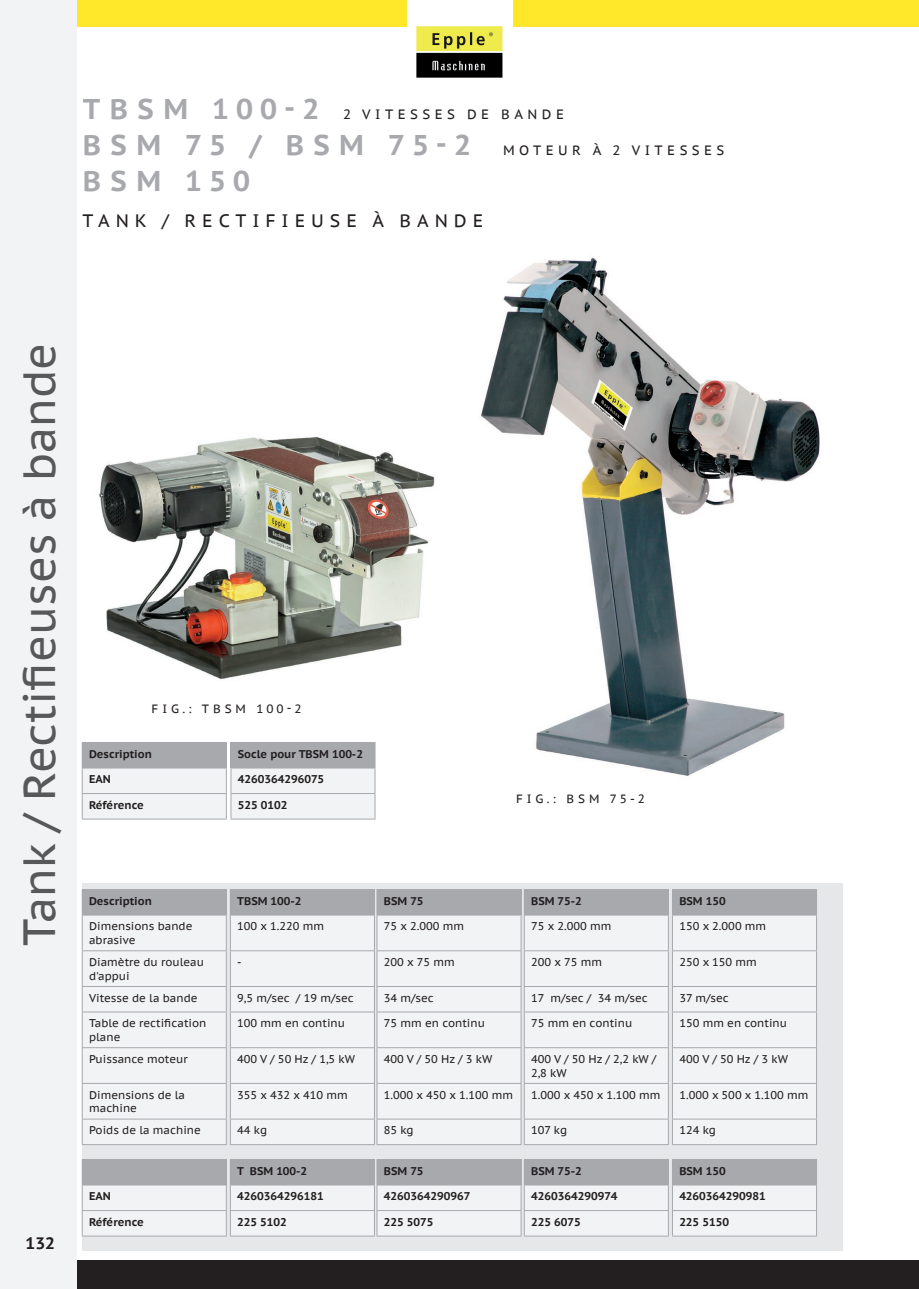
<style>
.page{position:relative;width:919px;height:1289px;background:#fff}
.page>*{position:absolute;margin:0;border:0;box-sizing:border-box;transform-origin:0 0}
.t1{font:45px "PT Sans Caption";color:#57585a}
.t2{font:700 28.5px "PT Sans Caption";letter-spacing:.33em;color:#a8a9ad}
.t3{font:18px "PT Sans Caption";letter-spacing:.33em;color:#231f20}
.t4{font:700 16.5px "PT Sans Caption";color:#231f20}
.t5{font:13.5px "PT Sans Caption";letter-spacing:.33em;color:#231f20}
.t6{font:12px "PT Sans Caption";letter-spacing:.33em;color:#231f20}
.t7{font:11.25px/13.5px "PT Sans Caption";color:#231f20}
.t8{font:700 11.25px "PT Sans Caption";color:#231f20}
.s1{font-weight:700;font-size:28.5px;color:#a8a9ad}
</style>
<div class="page">
<img style="left:480px;top:257px;width:340px;height:519px">
<div style="left:0;top:0;width:918px;height:27px;background:#ffe82a"></div>
<div style="left:51px;top:1260px;width:867px;height:28px;background:#231f20"></div>
<div style="left:0;top:0;width:77px;height:1288px;background:#f2f3f4"></div>
<div style="left:407px;top:0;width:105px;height:96px;background:#fff"></div>
<div style="left:82px;top:883px;width:760px;height:367px;background:#e6e7e9"></div>
<hr style="left:82px;top:889px;width:145px;height:1px;background:#a8a9ad">
<hr style="left:82px;top:1144px;width:145px;height:1px;background:#a8a9ad">
<hr style="left:376px;top:889px;width:145px;height:1px;background:#a8a9ad">
<hr style="left:376px;top:1144px;width:145px;height:1px;background:#a8a9ad">
<hr style="left:524px;top:889px;width:144px;height:1px;background:#a8a9ad">
<hr style="left:524px;top:1144px;width:144px;height:1px;background:#a8a9ad">
<hr style="left:672px;top:889px;width:144px;height:1px;background:#a8a9ad">
<hr style="left:672px;top:1144px;width:144px;height:1px;background:#a8a9ad">
<hr style="left:82px;top:1158px;width:145px;height:1px;background:#a8a9ad">
<hr style="left:82px;top:1235px;width:145px;height:1px;background:#a8a9ad">
<hr style="left:376px;top:1158px;width:145px;height:1px;background:#a8a9ad">
<hr style="left:376px;top:1235px;width:145px;height:1px;background:#a8a9ad">
<hr style="left:524px;top:1158px;width:144px;height:1px;background:#a8a9ad">
<hr style="left:524px;top:1235px;width:144px;height:1px;background:#a8a9ad">
<hr style="left:672px;top:1158px;width:144px;height:1px;background:#a8a9ad">
<hr style="left:672px;top:1235px;width:144px;height:1px;background:#a8a9ad">
<hr style="left:230px;top:889px;width:145px;height:1px;background:#a8a9ad">
<svg style="left:82px;top:890px;width:735px;height:254px"></svg>
<hr style="left:230px;top:986px;width:145px;height:1px;background:#a8a9ad">
<hr style="left:230px;top:1011px;width:145px;height:1px;background:#a8a9ad">
<hr style="left:230px;top:1047px;width:145px;height:1px;background:#a8a9ad">
<hr style="left:230px;top:1082px;width:145px;height:1px;background:#a8a9ad">
<hr style="left:230px;top:1118px;width:145px;height:1px;background:#a8a9ad">
<hr style="left:230px;top:1144px;width:145px;height:1px;background:#a8a9ad">
<hr style="left:230px;top:1158px;width:145px;height:1px;background:#a8a9ad">
<svg style="left:82px;top:1159px;width:735px;height:76px"></svg>
<hr style="left:230px;top:1235px;width:145px;height:1px;background:#a8a9ad">
<hr style="left:82px;top:742px;width:145px;height:1px;background:#a8a9ad">
<hr style="left:230px;top:742px;width:145px;height:1px;background:#a8a9ad">
<svg style="left:82px;top:743px;width:293px;height:76px"></svg>
<hr style="left:230px;top:818px;width:145px;height:1px;background:#a8a9ad">
<svg style="left:416px;top:26px;width:87px;height:52px;background:#7b7938"></svg>
<img style="left:99px;top:436px;width:336px;height:243px">
<p class="t5" style="left:83px;top:106px;width:482px"><span class="s1">TBSM 100</span><sup>-</sup><span class="s1">2</span> 2 VITESSES DE BANDE</p>
<h2 class="t2" style="left:83px;top:126px;width:389px">BSM 75 / BSM 75-2</h2>
<p class="t5" style="left:503px;top:142px;width:223px">MOTEUR À 2 VITESSES</p>
<h2 class="t2" style="left:83px;top:162px;width:169px">BSM 150</h2>
<h3 class="t3" style="left:82px;top:209px;width:402px">TANK / RECTIFIEUSE À BANDE</h3>
<h1 class="t1" style="left:10px;top:946px;width:604px;rotate:-90deg">Tank / Rectifieuses à bande</h1>
<h3 class="t4" style="left:26px;top:1232px;width:31px">132</h3>
<p class="t6" style="left:152px;top:701px;width:151px">FIG.: TBSM 100-2</p>
<p class="t8" style="left:89px;top:746px;width:64px">Description</p>
<p class="t8" style="left:89px;top:771px;width:23px">EAN</p>
<p class="t8" style="left:89px;top:797px;width:56px">Référence</p>
<p class="t8" style="left:238px;top:746px;width:127px">Socle pour TBSM 100-2</p>
<p class="t8" style="left:238px;top:771px;width:88px">4260364296075</p>
<p class="t8" style="left:238px;top:797px;width:51px">525 0102</p>
<p class="t6" style="left:516px;top:791px;width:130px">FIG.: BSM 75-2</p>
<p class="t8" style="left:89px;top:893px;width:64px">Description</p>
<p class="t7" style="left:89px;top:919px;width:105px">Dimensions bande abrasive</p>
<p class="t7" style="left:89px;top:955px;width:116px">Diamètre du rouleau d'appui</p>
<p class="t7" style="left:89px;top:990px;width:110px">Vitesse de la bande</p>
<p class="t7" style="left:89px;top:1016px;width:119px">Table de rectification plane</p>
<p class="t7" style="left:89px;top:1052px;width:100px">Puissance moteur</p>
<p class="t7" style="left:89px;top:1087px;width:97px">Dimensions de la machine</p>
<p class="t7" style="left:89px;top:1123px;width:113px">Poids de la machine</p>
<p class="t8" style="left:89px;top:1188px;width:23px">EAN</p>
<p class="t8" style="left:89px;top:1214px;width:56px">Référence</p>
<p class="t8" style="left:237px;top:893px;width:66px">TBSM 100-2</p>
<p class="t7" style="left:237px;top:919px;width:88px">100 x 1.220 mm</p>
<p class="t7" style="left:237px;top:955px;width:6px">-</p>
<p class="t7" style="left:237px;top:990px;width:118px">9,5 m/sec / 19 m/sec</p>
<p class="t7" style="left:237px;top:1016px;width:109px">100 mm en continu</p>
<p class="t7" style="left:237px;top:1052px;width:119px">400 V / 50 Hz / 1,5 kW</p>
<p class="t7" style="left:237px;top:1087px;width:112px">355 x 432 x 410 mm</p>
<p class="t7" style="left:237px;top:1123px;width:31px">44 kg</p>
<p class="t8" style="left:237px;top:1163px;width:71px">T BSM 100-2</p>
<p class="t8" style="left:237px;top:1188px;width:88px">4260364296181</p>
<p class="t8" style="left:237px;top:1214px;width:51px">225 5102</p>
<p class="t8" style="left:384px;top:893px;width:41px">BSM 75</p>
<p class="t7" style="left:384px;top:919px;width:82px">75 x 2.000 mm</p>
<p class="t7" style="left:384px;top:955px;width:72px">200 x 75 mm</p>
<p class="t7" style="left:384px;top:990px;width:51px">34 m/sec</p>
<p class="t7" style="left:384px;top:1016px;width:103px">75 mm en continu</p>
<p class="t7" style="left:384px;top:1052px;width:110px">400 V / 50 Hz / 3 kW</p>
<p class="t7" style="left:384px;top:1087px;width:131px">1.000 x 450 x 1.100 mm</p>
<p class="t7" style="left:384px;top:1123px;width:31px">85 kg</p>
<p class="t8" style="left:384px;top:1163px;width:41px">BSM 75</p>
<p class="t8" style="left:384px;top:1188px;width:88px">4260364290967</p>
<p class="t8" style="left:384px;top:1214px;width:51px">225 5075</p>
<p class="t8" style="left:531px;top:893px;width:52px">BSM 75-2</p>
<p class="t7" style="left:531px;top:919px;width:82px">75 x 2.000 mm</p>
<p class="t7" style="left:531px;top:955px;width:72px">200 x 75 mm</p>
<p class="t7" style="left:531px;top:990px;width:118px">17 m/sec / 34 m/sec</p>
<p class="t7" style="left:531px;top:1016px;width:103px">75 mm en continu</p>
<p class="t7" style="left:531px;top:1052px;width:127px">400 V / 50 Hz / 2,2 kW /<br>2,8 kW</p>
<p class="t7" style="left:531px;top:1087px;width:131px">1.000 x 450 x 1.100 mm</p>
<p class="t7" style="left:531px;top:1123px;width:37px">107 kg</p>
<p class="t8" style="left:531px;top:1163px;width:52px">BSM 75-2</p>
<p class="t8" style="left:531px;top:1188px;width:88px">4260364290974</p>
<p class="t8" style="left:531px;top:1214px;width:51px">225 6075</p>
<p class="t8" style="left:679px;top:893px;width:48px">BSM 150</p>
<p class="t7" style="left:679px;top:919px;width:88px">150 x 2.000 mm</p>
<p class="t7" style="left:679px;top:955px;width:79px">250 x 150 mm</p>
<p class="t7" style="left:679px;top:990px;width:51px">37 m/sec</p>
<p class="t7" style="left:679px;top:1016px;width:109px">150 mm en continu</p>
<p class="t7" style="left:679px;top:1052px;width:110px">400 V / 50 Hz / 3 kW</p>
<p class="t7" style="left:679px;top:1087px;width:131px">1.000 x 500 x 1.100 mm</p>
<p class="t7" style="left:679px;top:1123px;width:38px">124 kg</p>
<p class="t8" style="left:679px;top:1163px;width:48px">BSM 150</p>
<p class="t8" style="left:679px;top:1188px;width:88px">4260364290981</p>
<p class="t8" style="left:679px;top:1214px;width:51px">225 5150</p>
</div>
